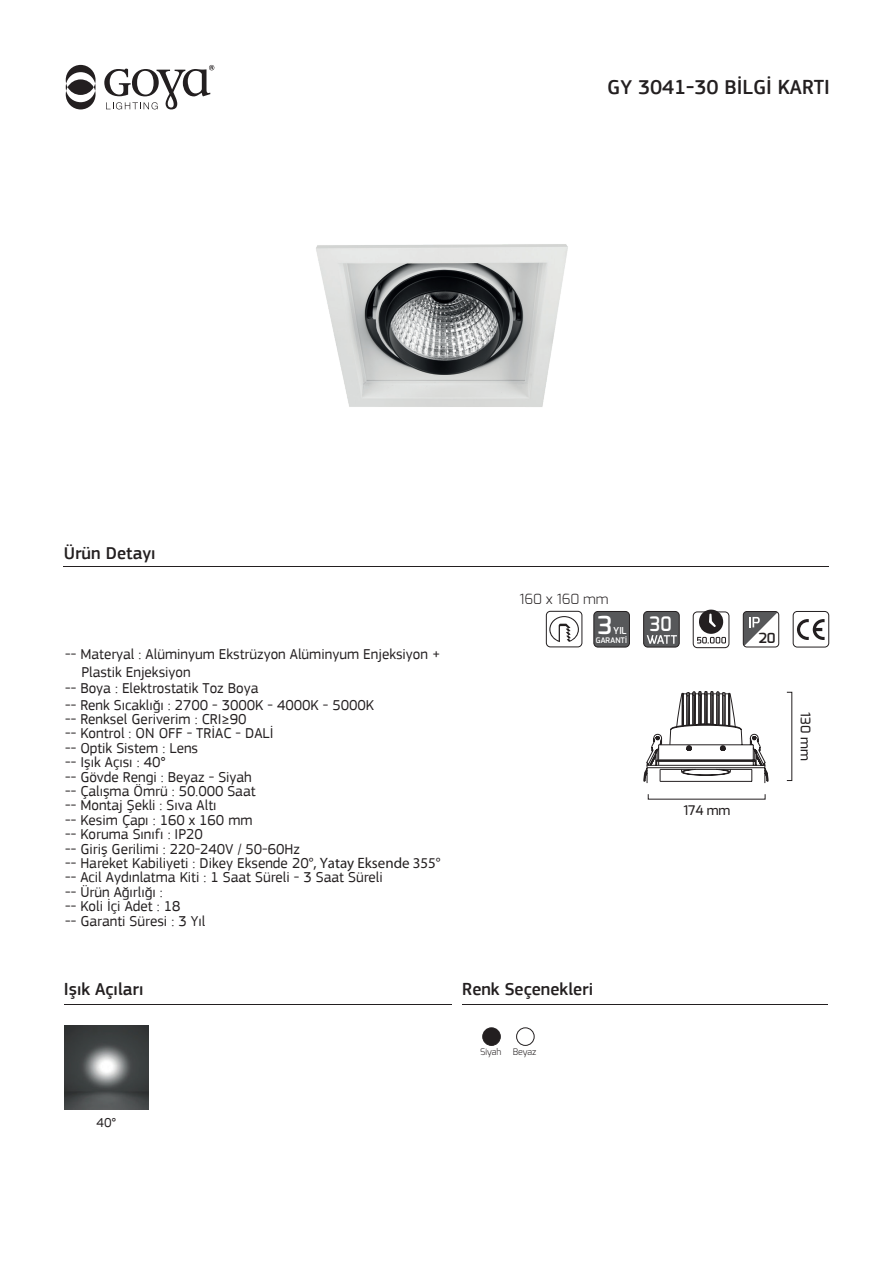
<style>
.page{position:relative;width:893px;height:1263px;background:#fff}
.page>*{position:absolute;margin:0;border:0;box-sizing:border-box;transform-origin:0 0}
.t1{font:600 24.9px "Exo";color:#fff}
.t2{font:500 21px "PF Square Sans Pro";color:#231f20}
.t3{font:600 19.95px "Exo";color:#fff;scale:.89 1}
.t4{font:500 18px "PF Square Sans Pro";color:#231f20}
.t5{font:15px/14.4px "PF Square Sans Pro";color:#231f20}
.t6{font:300 13.95px "Exo";color:#231f20}
.t7{font:600 13.95px "Exo";color:#231f20}
.t8{font:13.5px "PF Square Sans Pro";color:#231f20}
.t9{font:500 13.2px "Exo";color:#231f20}
.t10{font:600 9.45px "Exo";color:#fff}
.t11{font:300 9px "Exo";color:#231f20}
.t12{font:600 7.65px "Exo";color:#fff}
.s1{font-family:"Myriad Pro"}
</style>
<div class="page">
<hr style="left:64px;top:1004px;width:387px;height:1px;background:#231f20">
<hr style="left:64px;top:566px;width:765px;height:1px;background:#231f20">
<hr style="left:462px;top:1004px;width:366px;height:1px;background:#231f20">
<svg style="left:66px;top:65px;width:30px;height:44px"></svg>
<svg style="left:104px;top:65px;width:110px;height:44px"></svg>
<div style="left:516px;top:1027px;width:18px;height:19px;border:1px solid #231f20;border-radius:50%"></div>
<div style="left:483px;top:1028px;width:17px;height:17px;background:#231f20;border-radius:50%"></div>
<div style="left:482px;top:1027px;width:19px;height:19px;border:1px solid #231f20;border-radius:50%"></div>
<div style="left:546px;top:611px;width:36px;height:36px;border:1px solid #231f20;border-radius:4px"></div>
<svg style="left:549px;top:616px;width:30px;height:26px"></svg>
<div style="left:644px;top:611px;width:35px;height:36px;background:#57585a;border-radius:4px"></div>
<div style="left:643px;top:611px;width:37px;height:36px;border:1px solid #231f20;border-radius:4px"></div>
<svg style="left:647px;top:635px;width:30px;height:9px"></svg>
<div style="left:793px;top:611px;width:36px;height:36px;border:1px solid #231f20;border-radius:4px"></div>
<svg style="left:797px;top:619px;width:28px;height:21px"></svg>
<div style="left:743px;top:611px;width:36px;height:36px;border:1px solid #231f20;border-radius:4px"></div>
<svg style="left:743px;top:611px;width:34px;height:35px"></svg>
<div style="left:594px;top:611px;width:35px;height:36px;background:#57585a;border-radius:4px"></div>
<div style="left:593px;top:611px;width:37px;height:36px;border:1px solid #231f20;border-radius:4px"></div>
<img style="left:64px;top:1025px;width:84px;height:85px">
<div style="left:693px;top:612px;width:36px;height:36px;border:1px solid #231f20;border-radius:4px"></div>
<svg style="left:697px;top:610px;width:29px;height:33px"></svg>
<img style="left:316px;top:244px;width:252px;height:163px">
<svg style="left:644px;top:691px;width:124px;height:92px"></svg>
<h2 class="t2" style="left:607px;top:75px;width:224px">GY 3041-30 BİLGİ KARTI</h2>
<p class="t4" style="left:64px;top:543px;width:93px">Ürün Detayı</p>
<p class="t5" style="left:81px;top:645px;width:360px;line-height:18px;text-indent:-16px">-- Materyal : Alüminyum Ekstrüzyon Alüminyum Enjeksiyon +<br>Plastik Enjeksiyon</p>
<p class="t5" style="left:65px;top:680px;width:310px;line-height:16.2px">-- Boya : Elektrostatik Toz Boya<br>-- Renk Sıcaklığı : 2700 - 3000K - 4000K - 5000K</p>
<p class="t5" style="left:65px;top:712px;width:377px">-- Renksel Geriverim : CRI≥90<br>-- Kontrol : ON OFF - TRİAC - DALİ<br>-- Optik Sistem : Lens<br>-- Işık Açısı : 40°<br>-- Gövde Rengi : Beyaz - Siyah<br>-- Çalışma Ömrü : 50.000 Saat<br>-- Montaj Şekli : Sıva Altı<br>-- Kesim Çapı : 160 x 160 mm<br>-- Koruma Sınıfı : IP20<br>-- Giriş Gerilimi : 220-240V / 50-60Hz<br>-- Hareket Kabiliyeti : Dikey Eksende 20<span class="s1">°, Yatay Eksende 355° </span>-- Acil Aydınlatma Kiti : 1 Saat Süreli - 3 Saat Süreli<br>-- Ürün Ağırlığı :<br>-- Koli İçi Adet : 18<br>-- Garanti Süresi : 3 Yıl</p>
<p class="t6" style="left:519px;top:590px;width:91px">160 x 160 mm</p>
<h1 class="t1" style="left:598px;top:609px;width:16px">3</h1>
<p class="t10" style="left:613px;top:624px;width:15px">YIL</p>
<h3 class="t3" style="left:650px;top:611px;width:26px">30</h3>
<p class="t12" style="left:596px;top:635px;width:33px">GARANTİ</p>
<p class="t7" style="left:759px;top:629px;width:19px">20</p>
<p class="t9" style="left:683px;top:802px;width:49px">174 mm</p>
<p class="t9" style="left:814px;top:712px;width:50px;rotate:90deg">130 mm</p>
<p class="t4" style="left:64px;top:979px;width:81px">Işık Açıları</p>
<p class="t4" style="left:462px;top:979px;width:132px">Renk Seçenekleri</p>
<p class="t8" style="left:97px;top:1114px;width:21px">40°</p>
<p class="t11" style="left:480px;top:1046px;width:23px">Siyah</p>
<p class="t11" style="left:513px;top:1046px;width:25px">Beyaz</p>
</div>
